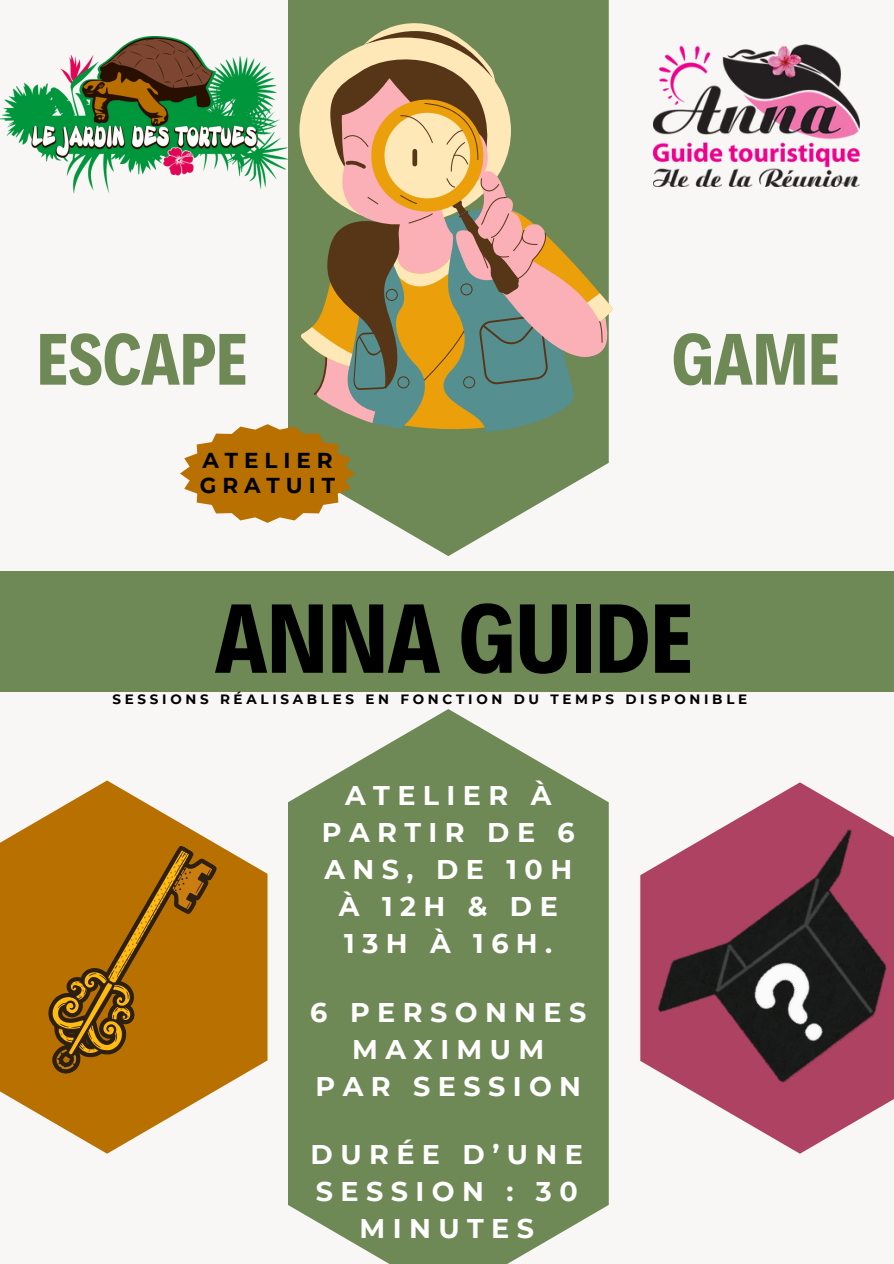
<style>
.page{position:relative;width:894px;height:1264px;background:#fff}
.page>*{position:absolute;margin:0;border:0;box-sizing:border-box;transform-origin:0 0}
.t1{font:700 99px "Decalotype";color:#000}
.t2{font:700 73.5px "Decalotype";color:#6e8856}
.t3{font:700 27px/37.2px "Montserrat";letter-spacing:.275em;color:#fff;text-align:center}
.t4{font:700 21.6px "Montserrat";letter-spacing:.275em;color:#000}
.t5{font:700 13.5px "Montserrat";letter-spacing:.275em;color:#000}
</style>
<div class="page">
<div style="left:0;top:0;width:893px;height:1263px;background:#f8f7f5"></div>
<svg style="left:288px;top:709px;width:320px;height:554px;background:#7e9468"></svg>
<svg style="left:391px;top:523px;width:114px;height:33px"></svg>
<svg style="left:0;top:780px;width:267px;height:373px;fill:#b87000"></svg>
<img style="left:0;top:37px;width:180px;height:156px">
<div style="left:0;top:571px;width:893px;height:121px;background:#6e8856"></div>
<img style="left:653px;top:45px;width:205px;height:141px">
<svg style="left:180px;top:0;width:433px;height:523px"></svg>
<svg style="left:24px;top:829px;width:200px;height:263px;background:#ad6c04"></svg>
<svg style="left:721px;top:782px;width:157px;height:371px"></svg>
<img style="left:640px;top:828px;width:253px;height:288px">
<h3 class="t2" style="left:37px;top:310px;width:213px">ESCAPE</h3>
<p class="t2" style="left:671px;top:310px;width:170px">GAME</p>
<h2 class="t4" style="left:202px;top:446px;width:132px">ATELIER</h2>
<h2 class="t4" style="left:200px;top:472px;width:137px">GRATUIT</h2>
<p class="t1" style="left:215px;top:572px;width:479px">ANNA GUIDE</p>
<h3 class="t5" style="left:112px;top:691px;width:636px">SESSIONS RÉALISABLES EN FONCTION DU TEMPS DISPONIBLE</h3>
<h4 class="t3" style="left:322px;top:776px;width:254px">ATELIER À<br>PARTIR DE 6<br>ANS, DE 10H<br>À 12H &amp; DE<br>13H À 16H.</h4>
<h1 class="t3" style="left:310px;top:993px;width:277px">6 PERSONNES<br>MAXIMUM<br>PAR SESSION</h1>
<p class="t3" style="left:310px;top:1135px;width:274px">DURÉE D’UNE<br>SESSION : 30<br>MINUTES</p>
</div>
